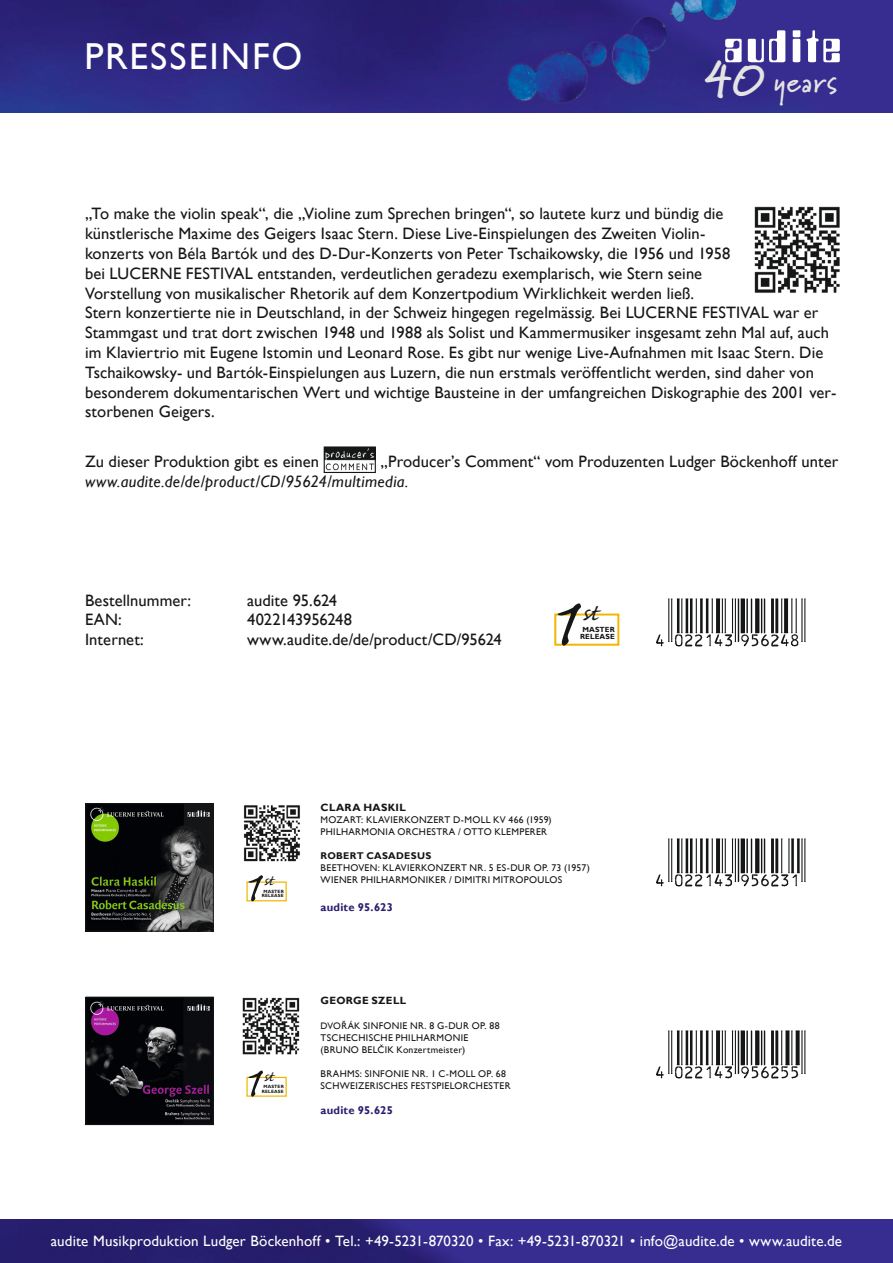
<style>
.page{position:relative;width:893px;height:1263px;background:#fff}
.page>*{position:absolute;margin:0;border:0;box-sizing:border-box;transform-origin:0 0}
.t1{font:88.2px "Caflisch Script Pro";color:#151616;scale:1.04 1}
.t2{font:54.6px "Caflisch Script Pro";color:#151616;scale:1.04 1}
.t3{font:37.5px "Gill Sans";letter-spacing:.05em;color:#fff}
.t4{font:30px "Caflisch Script Pro";color:#151616}
.t5{font:700 29.1px "Marydale";letter-spacing:.04em;color:#e3e3e3}
.t6{font:18.6px "Caflisch Script Pro";color:#151616}
.t7{font:16.5px/19.8px "Gill Sans";letter-spacing:.005em;color:#151616}
.t8{font:italic 16.5px "Gill Sans";letter-spacing:.025em;color:#151616}
.t9{font:15px "Gill Sans";letter-spacing:.01em;color:#fff}
.t10{font:700 11.25px "Gill Sans";letter-spacing:.015em;color:#281f6f}
.t11{font:700 10.5px "Gill Sans";letter-spacing:.03em;color:#151616}
.t12{font:9.75px/12px "Gill Sans";letter-spacing:.03em;color:#151616}
.t13{font:700 9.75px "Gill Sans";letter-spacing:.03em;color:#151616}
.t14{font:700 7.5px/7.5px "Gill Sans";letter-spacing:.01em;color:#151616;text-align:center}
.t15{font:700 4.65px/4.7px "Gill Sans";letter-spacing:.025em;color:#151616;text-align:center}
.s1{font-size:49.8px}
.s2{font-size:9.45px}
</style>
<div class="page">
<img style="left:326px;top:448px;width:48px;height:23px">
<div style="left:324px;top:446px;width:52px;height:27px;border:1px solid #151616"></div>
<img style="left:656px;top:1030px;width:150px;height:49px">
<img style="left:754px;top:206px;width:86px;height:87px">
<img style="left:243px;top:805px;width:57px;height:57px">
<div style="left:246px;top:881px;width:41px;height:20px;border:1px solid #f1b700"></div>
<img style="left:88px;top:805px;width:124px;height:124px">
<div style="left:86px;top:803px;width:128px;height:128px;border:1px solid #151616"></div>
<img style="left:242px;top:997px;width:58px;height:58px">
<div style="left:246px;top:1077px;width:41px;height:20px;border:1px solid #f1b700"></div>
<img style="left:88px;top:999px;width:124px;height:124px">
<div style="left:86px;top:997px;width:128px;height:128px;border:1px solid #151616"></div>
<img style="left:656px;top:838px;width:150px;height:49px">
<img style="left:656px;top:598px;width:150px;height:49px">
<img style="left:0;top:1219px;width:893px;height:44px">
<div style="left:554px;top:613px;width:65px;height:33px;border:2px solid #f1b700"></div>
<img style="left:0;top:0;width:893px;height:113px">
<img style="left:457px;top:0;width:335px;height:105px">
<img style="left:724px;top:17px;width:117px;height:51px">
<h3 class="t3" style="left:84px;top:35px;width:219px">Pressein fo</h3>
<h3 class="t5" style="left:703px;top:65px;width:136px"><span class="s1">40</span> years</h3>
<p class="t7" style="left:85px;top:204px;width:753px">„To make the violin speak“, die „Violine zum Sprechen bringen“, so lautete kurz und bündig die<br>künstlerische Maxime des Geigers Isaac Stern. Diese Live-Einspielungen des Zweiten Violin-<br>konzerts von Béla Bartók und des D-Dur-Konzerts von Peter Tschaikowsky, die 1956 und 1958<br>bei LUCERNE FESTIVAL entstanden, verdeutlichen geradezu exemplarisch, wie Stern seine<br>Vorstellung von musikalischer Rhetorik auf dem Konzertpodium Wirklichkeit werden ließ.<br>Stern konzertierte nie in Deutschland, in der Schweiz hingegen regelmässig. Bei LUCERNE FESTIVAL war er Stammgast und trat dort zwischen 1948 und 1988 als Solist und Kammermusiker insgesamt zehn Mal auf, auch im Klaviertrio mit Eugene I stomin und Leonard Rose. Es gibt nur wenige Live-Aufnahmen mit I saac Stern. Die Tschaikowsky- und Bartók-Einspielungen aus Luzern, die nun erstmals veröffentlicht werden, sind daher von besonderem dokumentarischen Wert und wichtige Bausteine in der umfangreichen Diskographie des 2001 ver&shy;storbenen Geigers.</p>
<p class="t7" style="left:85px;top:452px;width:236px">Zu dieser Produktion gibt es einen</p>
<p class="t7" style="left:380px;top:452px;width:459px">„Producer’s Comment“ vom Produzenten Ludger Böckenhoff unter</p>
<p class="t8" style="left:85px;top:472px;width:325px">www.audite.de/de/product/CD/95624/multimedia.</p>
<p class="t7" style="left:85px;top:590px;width:107px">Bestellnummer:</p>
<p class="t7" style="left:247px;top:590px;width:91px">audite 95.624</p>
<p class="t7" style="left:85px;top:610px;width:38px">EAN:</p>
<p class="t7" style="left:247px;top:610px;width:107px">4022143956248</p>
<p class="t7" style="left:85px;top:630px;width:60px">Internet:</p>
<p class="t7" style="left:247px;top:630px;width:256px">www.audite.de/de/product/CD/95624</p>
<h1 class="t1" style="left:544px;top:577px;width:34px">1</h1>
<h3 class="t4" style="left:582px;top:597px;width:18px">st</h3>
<p class="t14" style="left:580px;top:625px;width:36px">MASTER<br>RELEASE</p>
<h2 class="t2" style="left:240px;top:859px;width:22px">1</h2>
<p class="t6" style="left:264px;top:871px;width:11px">st</p>
<p class="t15" style="left:262px;top:889px;width:23px">MASTER<br>RELEASE</p>
<h2 class="t2" style="left:240px;top:1054px;width:22px">1</h2>
<p class="t6" style="left:264px;top:1066px;width:11px">st</p>
<p class="t15" style="left:262px;top:1084px;width:23px">MASTER<br>RELEASE</p>
<p class="t11" style="left:321px;top:801px;width:87px">CLARA HASKIL</p>
<p class="t12" style="left:321px;top:814px;width:24px">Mozart</p>
<p class="t12" style="left:361px;top:814px;width:18px">: Klavierk</p>
<p class="t12" style="left:411px;top:814px;width:16px">onzert</p>
<p class="t12" style="left:321px;top:814px;width:233px;text-indent:132px">d-Moll KV 466 (1959)<br>Philharmon ia Orc hestra / Ott</p>
<p class="t12" style="left:484px;top:826px;width:65px">o Klemperer</p>
<p class="t13" style="left:321px;top:850px;width:112px">ROBERT CASADESUS</p>
<p class="t12" style="left:321px;top:862px;width:45px">Beethoven</p>
<p class="t12" style="left:378px;top:862px;width:18px">: Klavierk</p>
<p class="t12" style="left:427px;top:862px;width:16px">onzert</p>
<p class="t12" style="left:321px;top:862px;width:271px;text-indent:149px">Nr. 5 Es-Dur op. 73 (1957)<br>Wien er Philharmon iker / Dimitri Mitropoulos</p>
<p class="t10" style="left:321px;top:901px;width:74px">AUDITE 95.623</p>
<p class="t11" style="left:321px;top:994px;width:87px">GEORGE SZELL</p>
<p class="t12" style="left:321px;top:1020px;width:78px"><span class="s2">Dvořák</span> Sinfonie</p>
<p class="t12" style="left:321px;top:1020px;width:181px;text-indent:90px">Nr. 8 G-Dur op. 88<br>Tschechische Philharmonie<br>(Brun</p>
<p class="t12" style="left:351px;top:1044px;width:116px">o Belčik Konzertmeister)</p>
<p class="t12" style="left:321px;top:1068px;width:79px">Brahms: Sinfonie</p>
<p class="t12" style="left:412px;top:1068px;width:96px">Nr. 1 c-Moll op. 68</p>
<p class="t12" style="left:321px;top:1080px;width:26px">Sc hweizerisc</p>
<p class="t12" style="left:391px;top:1080px;width:31px">hes Festspiel</p>
<p class="t12" style="left:455px;top:1080px;width:36px">orchester</p>
<p class="t10" style="left:321px;top:1104px;width:74px">AUDITE 95.625</p>
<p class="t9" style="left:51px;top:1232px;width:793px">audite Musikproduktion Ludger Böckenhoff • Tel.: +49-5231-870320 • Fax: +49-5231-870321 • info@audite.de • www.audite.de</p>
</div>
